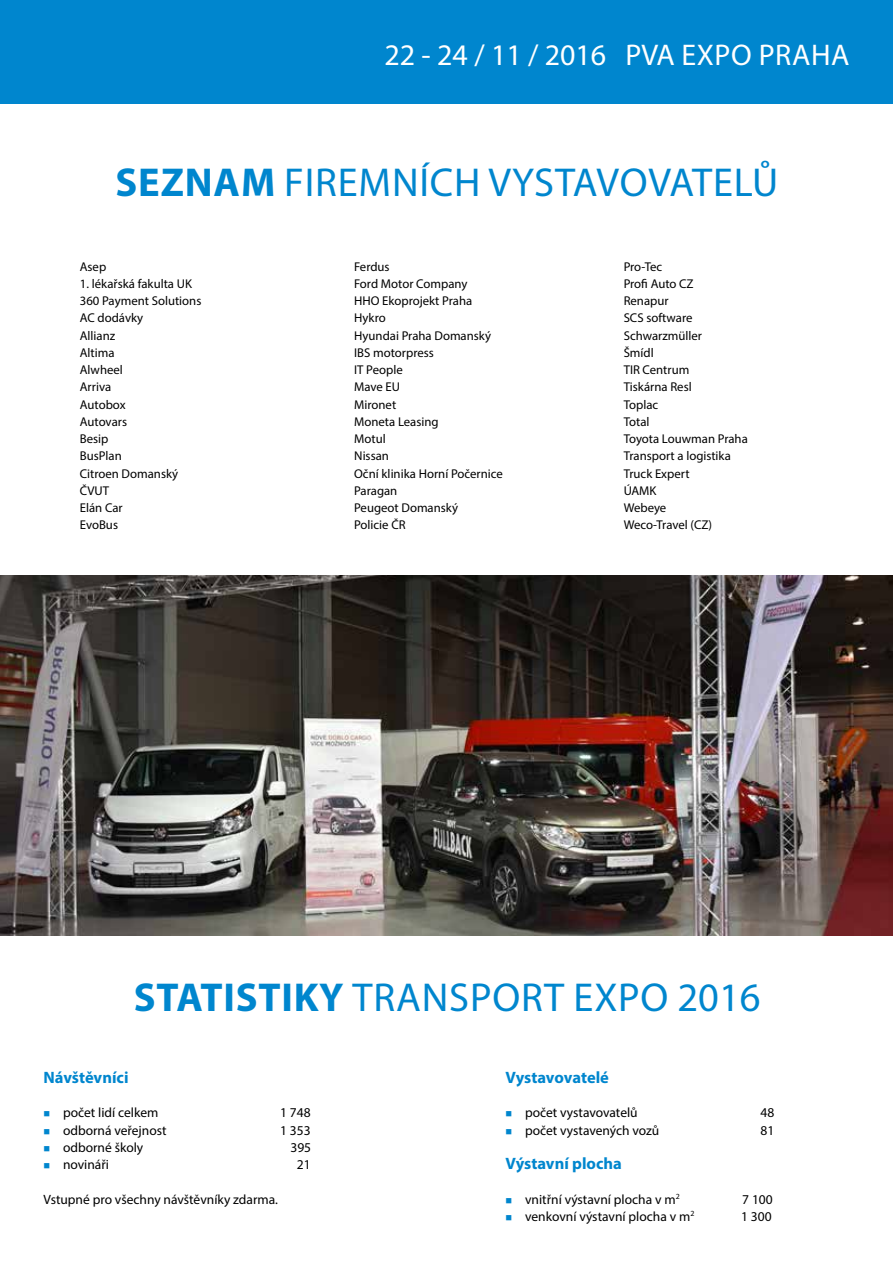
<style>
.page{position:relative;width:893px;height:1263px;background:#fff}
.page>*{position:absolute;margin:0;border:0;box-sizing:border-box;transform-origin:0 0}
.t1{font:40.5px "Myriad Pro";letter-spacing:.02em;color:#0086ce}
.t2{font:30px "Myriad Pro";color:#fff}
.t3{font:700 16.5px "Myriad Pro";color:#0086ce}
.t4{font:13.5px "Myriad Pro";color:#000}
.t5{font:12.75px/17.2px "Myriad Pro";color:#000}
.s1{font-weight:700}
.s2{color:#0086ce}
</style>
<div class="page">
<div style="left:0;top:0;width:893px;height:103px;background:#0086ce"></div>
<img style="left:0;top:575px;width:893px;height:360px">
<h2 class="t2" style="left:384px;top:36px;width:467px">22 - 24 / 11 / 2016 PVA EXPO PRAHA</h2>
<h1 class="t1" style="left:116px;top:158px;width:664px"><span class="s1">SEZNAM</span> FIREMNÍCH VYSTAVOVATELŮ</h1>
<p class="t5" style="left:80px;top:257px;width:28px">Asep</p>
<p class="t5" style="left:80px;top:275px;width:123px">1. lékařská fakulta UK<br>360 Payment Solutions<br>AC dodávky<br>Allianz<br>Altima<br>Alwheel<br>Arriva<br>Autobox<br>Autovars<br>Besip<br>BusPlan<br>Citroen Domanský<br>ČVUT<br>Elán Car<br>EvoBus</p>
<p class="t5" style="left:354px;top:257px;width:150px">Ferdus<br>Ford Motor Company<br>HHO Ekoprojekt Praha<br>Hykro<br>Hyundai Praha Domanský<br>IBS motorpress<br>IT People<br>Mave EU<br>Mironet<br>Moneta Leasing<br>Motul<br>Nissan<br>Oční klinika Horní Počernice<br>Paragan<br>Peugeot Domanský<br>Policie ČR</p>
<p class="t5" style="left:624px;top:258px;width:126px">Pro-Tec<br>Profi Auto CZ<br>Renapur<br>SCS software<br>Schwarzmüller<br>Šmídl<br>TIR Centrum<br>Tiskárna Resl<br>Toplac<br>Total<br>Toyota Louwman Praha<br>Transport a logistika<br>Truck Expert<br>ÚAMK<br>Webeye<br>Weco-Travel (CZ)</p>
<h1 class="t1" style="left:134px;top:972px;width:628px"><span class="s1">STATISTIKY</span> TRANSPORT EXPO 2016</h1>
<p class="t3" style="left:43px;top:1066px;width:87px">Návštěvníci</p>
<p class="t4" style="left:43px;top:1104px;width:116px"><span class="s2">■</span> počet lidí celkem</p>
<p class="t4" style="left:280px;top:1104px;width:32px">1 748</p>
<p class="t4" style="left:43px;top:1122px;width:125px"><span class="s2">■</span> odborná veřejnost</p>
<p class="t4" style="left:280px;top:1122px;width:32px">1 353</p>
<p class="t4" style="left:43px;top:1139px;width:101px"><span class="s2">■</span> odborné školy</p>
<p class="t4" style="left:290px;top:1139px;width:22px">395</p>
<p class="t4" style="left:43px;top:1156px;width:67px"><span class="s2">■</span> novináři</p>
<p class="t4" style="left:297px;top:1156px;width:15px">21</p>
<p class="t4" style="left:43px;top:1191px;width:236px">Vstupné pro všechny návštěvníky zdarma.</p>
<p class="t3" style="left:506px;top:1066px;width:105px">Vystavovatelé</p>
<p class="t4" style="left:506px;top:1104px;width:134px"><span class="s2">■</span> počet vystavovatelů</p>
<p class="t4" style="left:761px;top:1104px;width:15px">48</p>
<p class="t4" style="left:506px;top:1122px;width:155px"><span class="s2">■</span> počet vystavených vozů</p>
<p class="t4" style="left:761px;top:1122px;width:15px">81</p>
<p class="t3" style="left:506px;top:1153px;width:118px">Výstavní plocha</p>
<p class="t4" style="left:506px;top:1191px;width:176px"><span class="s2">■</span> vnitřní výstavní plocha v m<sup>2</sup></p>
<p class="t4" style="left:742px;top:1191px;width:32px">7 100</p>
<p class="t4" style="left:506px;top:1208px;width:190px"><span class="s2">■</span> venkovní výstavní plocha v m<sup>2</sup></p>
<p class="t4" style="left:741px;top:1208px;width:32px">1 300</p>
</div>
